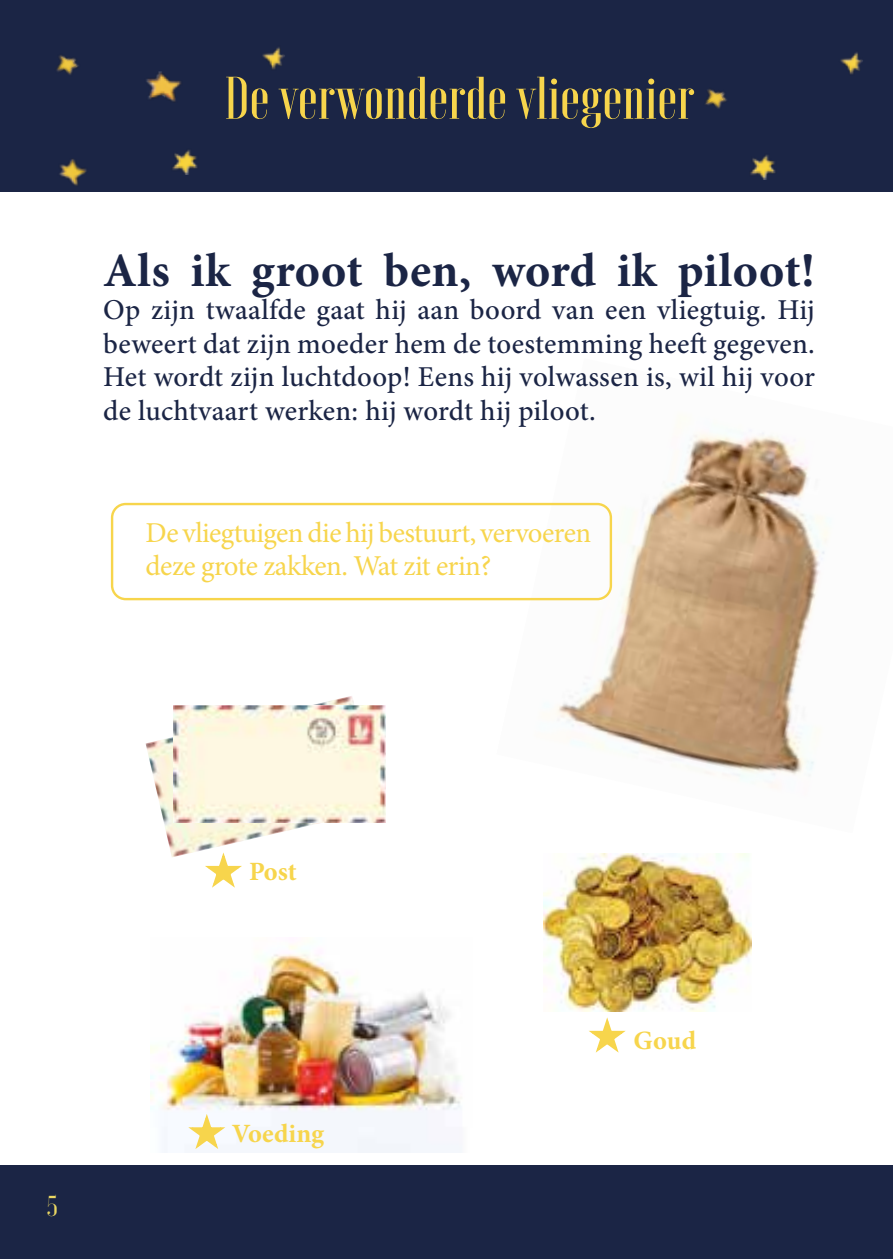
<style>
.page{position:relative;width:893px;height:1259px;background:#fff}
.page>*{position:absolute;margin:0;border:0;box-sizing:border-box;transform-origin:0 0}
.t1{font:500 60px "Voga";color:#f7d54c}
.t2{font:700 48px "Minion Pro";letter-spacing:.01em;color:#1b2545}
.t3{font:500 28.8px/33.6px "Minion Pro";letter-spacing:.005em;color:#1b2545;text-align:justify}
.t4{font:28.8px/33.6px "Minion Pro";letter-spacing:-.02em;color:#f7d54c}
.t5{font:500 28.8px "Voga";color:#ebd863}
.t6{font:700 26.4px "Minion Pro";color:#f7d54c}
</style>
<div class="page">
<img style="left:151px;top:945px;width:311px;height:207px">
<img style="left:496px;top:433px;width:332px;height:355px">
<div style="left:0;top:0;width:893px;height:191px;background:#1b2545"></div>
<div style="left:0;top:1165px;width:893px;height:94px;background:#1b2545"></div>
<img style="left:29px;top:159px;width:94px;height:33px">
<img style="left:56px;top:55px;width:23px;height:20px">
<img style="left:705px;top:89px;width:22px;height:20px">
<img style="left:172px;top:47px;width:113px;height:128px">
<img style="left:750px;top:52px;width:113px;height:128px">
<img style="left:146px;top:47px;width:49px;height:79px">
<img style="left:146px;top:696px;width:233px;height:161px">
<img style="left:174px;top:705px;width:212px;height:117px">
<img style="left:543px;top:854px;width:208px;height:157px">
<div style="left:111px;top:503px;width:501px;height:97px;border:2px solid #f7d54c;border-radius:14px"></div>
<svg style="left:201px;top:853px;width:45px;height:35px"></svg>
<svg style="left:589px;top:1018px;width:37px;height:35px"></svg>
<svg style="left:185px;top:1114px;width:44px;height:38px"></svg>
<h1 class="t1" style="left:224px;top:64px;width:472px">De verwonderde vliegenier</h1>
<h2 class="t2" style="left:103px;top:236px;width:713px">Als ik groot ben, word ik piloot!</h2>
<p class="t3" style="left:103px;top:293px;width:713px">Op zijn twaalfde gaat hij aan boord van een vliegtuig. Hij beweert dat zijn moeder hem de toestemming heeft gegeven.<br>Het wordt zijn luchtdoop! Eens hij volwassen is, wil hij voor de luchtvaart werken: hij wordt hij piloot.</p>
<p class="t4" style="left:146px;top:516px;width:447px">De vliegtuigen die hij bestuurt, vervoeren deze grote zakken. Wat zit erin?</p>
<p class="t5" style="left:47px;top:1190px;width:12px">5</p>
<p class="t6" style="left:249px;top:853px;width:49px">Post</p>
<p class="t6" style="left:232px;top:1115px;width:94px">Voeding</p>
<p class="t6" style="left:634px;top:1022px;width:64px">Goud</p>
</div>
